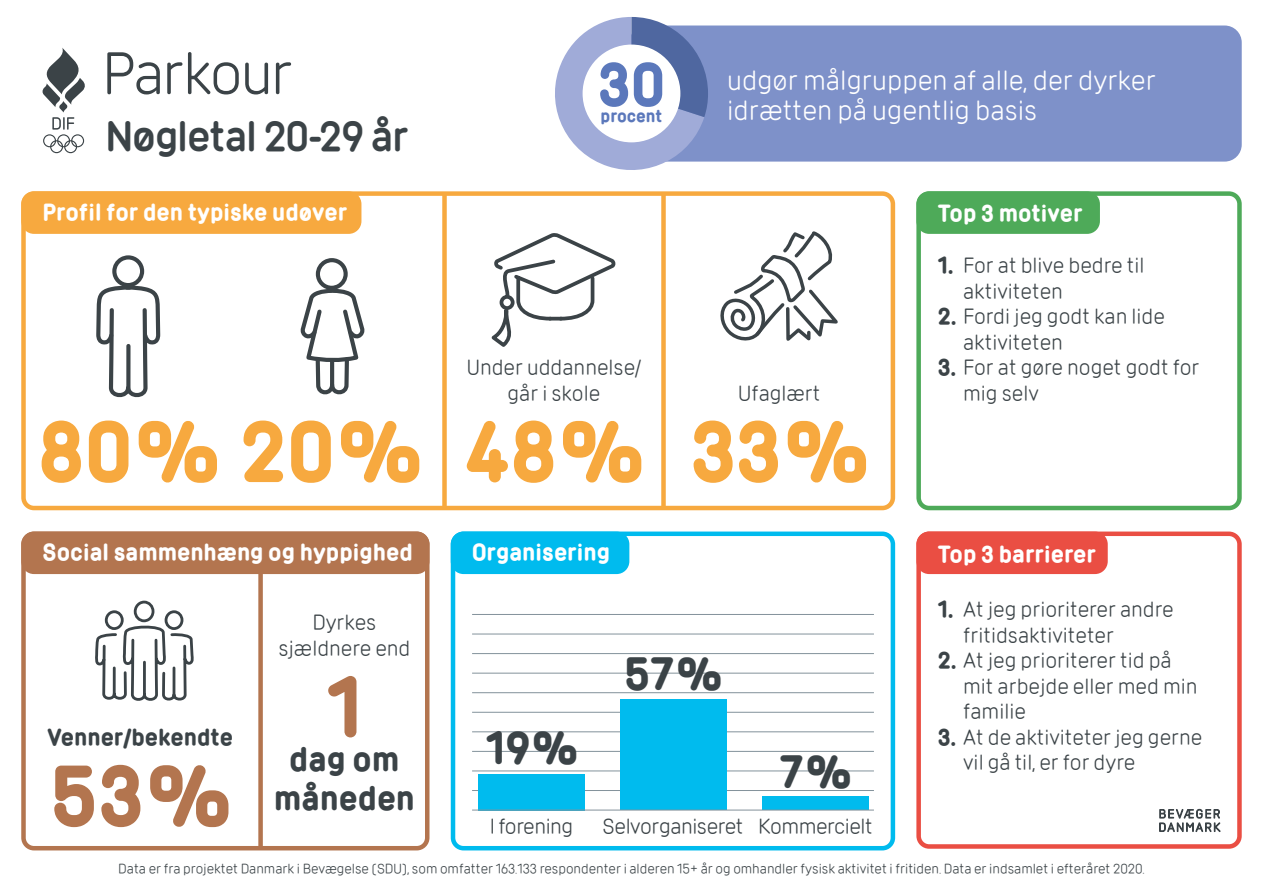
<style>
.page{position:relative;width:1263px;height:893px;background:#fff}
.page>*{position:absolute;margin:0;border:0;box-sizing:border-box;transform-origin:0 0}
.t1{font:700 75px "DIF";color:#f7a93f}
.t2{font:700 75px "DIF";color:#b3754f}
.t3{font:58.5px "DIF";letter-spacing:-.035em;color:#3b4347}
.t4{font:700 53.85px "DIF";color:#5b78bb}
.t5{font:700 40.5px "DIF";color:#3b4347}
.t6{font:600 39px "DIF";letter-spacing:-.03em;color:#3b4347}
.t7{font:700 30px/38.2px "DIF";color:#3b4347;text-align:center}
.t8{font:27px/30px "DIF";color:#fff}
.t9{font:21px/25.5px "DIF";color:#3b4347}
.t10{font:700 21px "DIF";color:#fff}
.t11{font:21px "DIF";letter-spacing:-.02em;color:#3b4347}
.t12{font:700 21px "DIF";color:#3b4347}
.t13{font:700 15.3px "DIF";color:#5b78bb}
.t14{font:13.5px "DIF";color:#3b4347}
.s1{font-weight:700}
</style>
<div class="page">
<div style="left:629px;top:26px;width:613px;height:136px;background:#7e91c9;border-radius:17px"></div>
<div style="left:21px;top:191px;width:874px;height:319px;border:4px solid #f7a93f;border-radius:11px"></div>
<div style="left:21px;top:531px;width:408px;height:319px;border:4px solid #b3754f;border-radius:11px"></div>
<div style="left:21px;top:531px;width:408px;height:43px;background:#b3754f;border-radius:13px"></div>
<div style="left:451px;top:531px;width:444px;height:319px;border:4px solid #0be;border-radius:11px"></div>
<svg style="left:42px;top:48px;width:43px;height:105px"></svg>
<div style="left:916px;top:531px;width:326px;height:318px;border:4px solid #ea4e43;border-radius:11px"></div>
<div style="left:916px;top:191px;width:326px;height:319px;border:4px solid #4eaa59;border-radius:11px"></div>
<svg style="left:1159px;top:808px;width:62px;height:24px"></svg>
<div style="left:451px;top:531px;width:178px;height:43px;background:#0be;border-radius:13px"></div>
<svg style="left:720px;top:231px;width:118px;height:110px"></svg>
<svg style="left:96px;top:255px;width:65px;height:143px"></svg>
<svg style="left:300px;top:258px;width:65px;height:137px"></svg>
<div style="left:21px;top:191px;width:340px;height:43px;background:#f7a93f;border-radius:13px"></div>
<div style="left:916px;top:191px;width:184px;height:43px;background:#4eaa59;border-radius:13px"></div>
<div style="left:916px;top:531px;width:192px;height:43px;background:#ea4e43;border-radius:13px"></div>
<hr style="left:472px;top:790px;width:402px;height:1px;background:#83929b">
<hr style="left:472px;top:771px;width:402px;height:1px;background:#83929b">
<hr style="left:472px;top:751px;width:402px;height:1px;background:#83929b">
<hr style="left:472px;top:731px;width:402px;height:1px;background:#83929b">
<hr style="left:472px;top:712px;width:402px;height:1px;background:#83929b">
<hr style="left:472px;top:692px;width:402px;height:1px;background:#83929b">
<hr style="left:472px;top:673px;width:402px;height:1px;background:#83929b">
<hr style="left:472px;top:653px;width:402px;height:1px;background:#83929b">
<hr style="left:472px;top:634px;width:402px;height:1px;background:#83929b">
<hr style="left:472px;top:614px;width:402px;height:1px;background:#83929b">
<div style="left:478px;top:774px;width:107px;height:36px;background:#0be"></div>
<div style="left:620px;top:699px;width:106px;height:111px;background:#0be"></div>
<div style="left:762px;top:796px;width:107px;height:14px;background:#0be"></div>
<hr style="left:472px;top:810px;width:402px;height:1px;background:#83929b">
<div style="left:258px;top:571px;width:5px;height:277px;background:#b3754f"></div>
<div style="left:442px;top:194px;width:5px;height:314px;background:#f7a93f"></div>
<div style="left:661px;top:194px;width:5px;height:314px;background:#f7a93f"></div>
<svg style="left:555px;top:17px;width:153px;height:153px"></svg>
<div style="left:583px;top:45px;width:97px;height:97px;background:#fff;border-radius:50%"></div>
<svg style="left:95px;top:600px;width:99px;height:101px"></svg>
<svg style="left:491px;top:233px;width:125px;height:114px"></svg>
<h2 class="t3" style="left:102px;top:39px;width:192px">Parkour</h2>
<h3 class="t6" style="left:105px;top:111px;width:305px">Nøgletal 20-29 år</h3>
<p class="t10" style="left:43px;top:198px;width:306px">Profil for den typiske udøver</p>
<h1 class="t1" style="left:38px;top:402px;width:385px">80% 20%</h1>
<p class="t10" style="left:43px;top:538px;width:372px">Social sammenhæng og hyppighed</p>
<p class="t12" style="left:47px;top:723px;width:187px">Venner/bekendte</p>
<h1 class="t2" style="left:50px;top:746px;width:183px">53%</h1>
<p class="t9" style="left:278px;top:609px;width:134px;text-align:center">Dyrkes sjældnere end</p>
<h1 class="t2" style="left:326px;top:657px;width:38px">1</h1>
<h3 class="t7" style="left:274px;top:741px;width:142px">dag om måneden</h3>
<h3 class="t4" style="left:598px;top:49px;width:69px">30</h3>
<p class="t13" style="left:600px;top:106px;width:63px">procent</p>
<p class="t8" style="left:727px;top:65px;width:430px">udgør målgruppen af alle, der dyrker idrætten på ugentlig basis</p>
<p class="t9" style="left:467px;top:354px;width:176px;text-align:center">Under uddannelse/ går i skole</p>
<h1 class="t1" style="left:464px;top:402px;width:181px">48%</h1>
<p class="t10" style="left:472px;top:538px;width:140px">Organisering</p>
<p class="t9" style="left:738px;top:380px;width:84px">Ufaglært</p>
<h1 class="t1" style="left:690px;top:402px;width:180px">33%</h1>
<p class="t10" style="left:938px;top:200px;width:146px">Top 3 motiver</p>
<p class="t9" style="left:963px;top:252px;width:183px;text-indent:-26px"><span class="s1">1.</span> For at blive bedre til aktiviteten</p>
<p class="t9" style="left:963px;top:303px;width:203px;text-indent:-26px"><span class="s1">2.</span> Fordi jeg godt kan lide aktiviteten</p>
<p class="t9" style="left:963px;top:354px;width:238px;text-indent:-26px"><span class="s1">3.</span> For at gøre noget godt for mig selv</p>
<p class="t10" style="left:938px;top:540px;width:160px">Top 3 barrierer</p>
<h3 class="t5" style="left:486px;top:721px;width:93px">19%</h3>
<h3 class="t5" style="left:624px;top:647px;width:99px">57%</h3>
<h3 class="t5" style="left:779px;top:745px;width:73px">7%</h3>
<p class="t11" style="left:490px;top:814px;width:85px">I forening</p>
<p class="t11" style="left:602px;top:814px;width:272px">Selvorganiseret Kommercielt</p>
<p class="t9" style="left:963px;top:597px;width:212px;text-indent:-26px"><span class="s1">1.</span> At jeg prioriterer andre fritidsaktiviteter</p>
<p class="t9" style="left:963px;top:648px;width:236px;text-indent:-26px"><span class="s1">2.</span> At jeg prioriterer tid på mit arbejde eller med min familie</p>
<p class="t9" style="left:963px;top:724px;width:241px;text-indent:-26px"><span class="s1">3.</span> At de aktiviteter jeg gerne vil gå til, er for dyre</p>
<p class="t14" style="left:118px;top:861px;width:1028px">Data er fra projektet Danmark i Bevægelse (SDU), som omfatter 163.133 respondenter i alderen 15+ år og omhandler fysisk aktivitet i fritiden. Data er indsamlet i efteråret 2020.</p>
</div>
